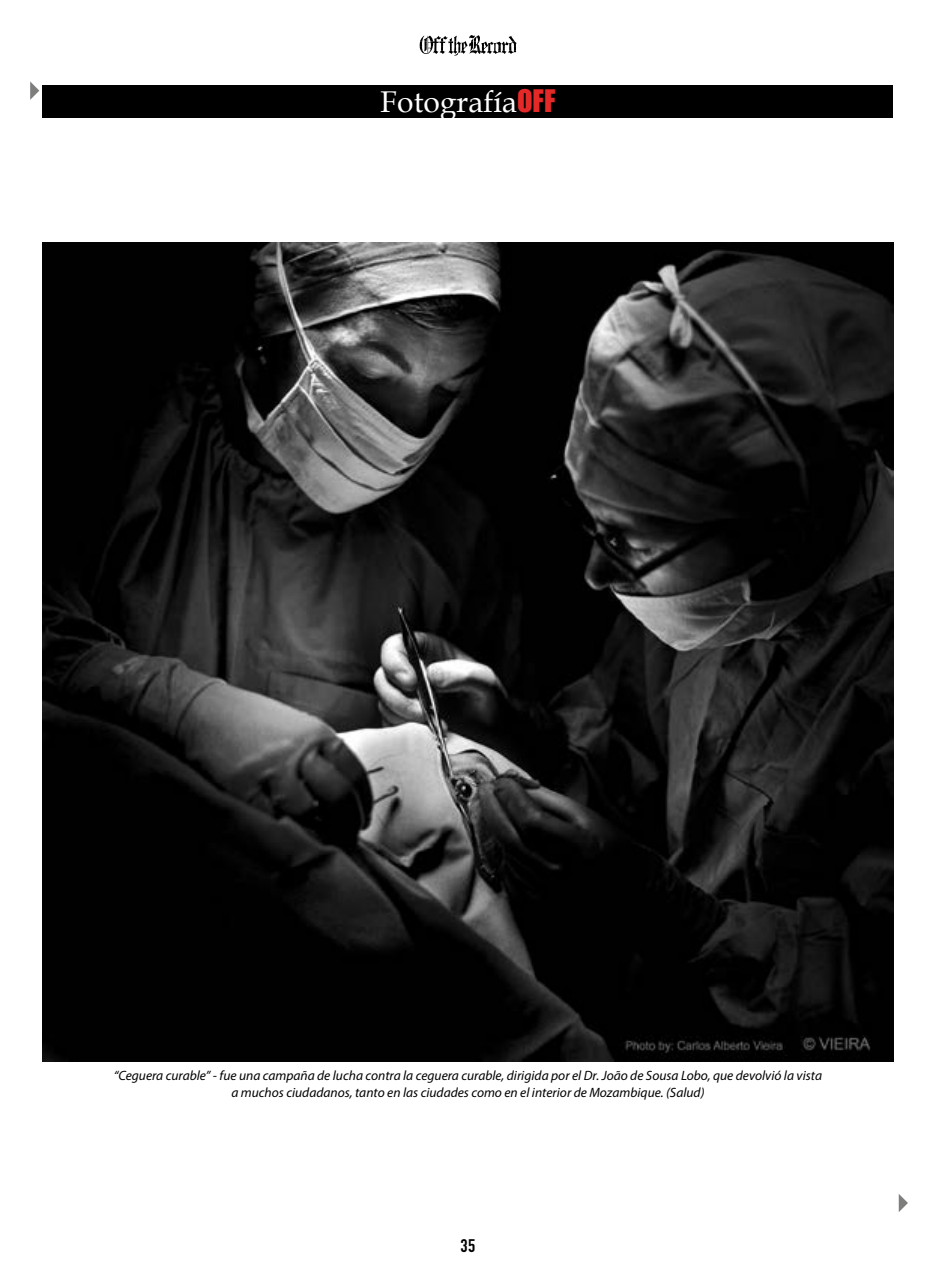
<style>
.page{position:relative;width:936px;height:1276px;background:#fff}
.page>*{position:absolute;margin:0;border:0;box-sizing:border-box;transform-origin:0 0}
.t1{font:30px "Book Antiqua";color:#fff}
.t2{font:700 18px "DIN Condensed";color:#000;scale:1.07 1}
.t3{font:italic 13.5px/16.5px "Myriad Pro";color:#000;text-align:center}
.s1{font-family:"Impact";font-size:28.5px;color:#e52928}
</style>
<div class="page">
<svg style="left:419px;top:35px;width:97px;height:21px"></svg>
<div style="left:43px;top:85px;width:850px;height:33px;background:#000"></div>
<svg style="left:30px;top:81px;width:9px;height:19px"></svg>
<img style="left:43px;top:242px;width:850px;height:819px">
<svg style="left:898px;top:1194px;width:9px;height:18px"></svg>
<h1 class="t1" style="left:380px;top:81px;width:176px">Fotografía<span class="s1">OFF</span></h1>
<p class="t3" style="left:114px;top:1067px;width:709px">“Ceguera curable” - fue una campaña de lucha contra la ceguera curable, dirigida por el Dr. João de Sousa Lobo, que devolvió la vista a muchos ciudadanos, tanto en las ciudades como en el interior de Mozambique. (Salud)</p>
<h2 class="t2" style="left:460px;top:1233px;width:15px">35</h2>
</div>
